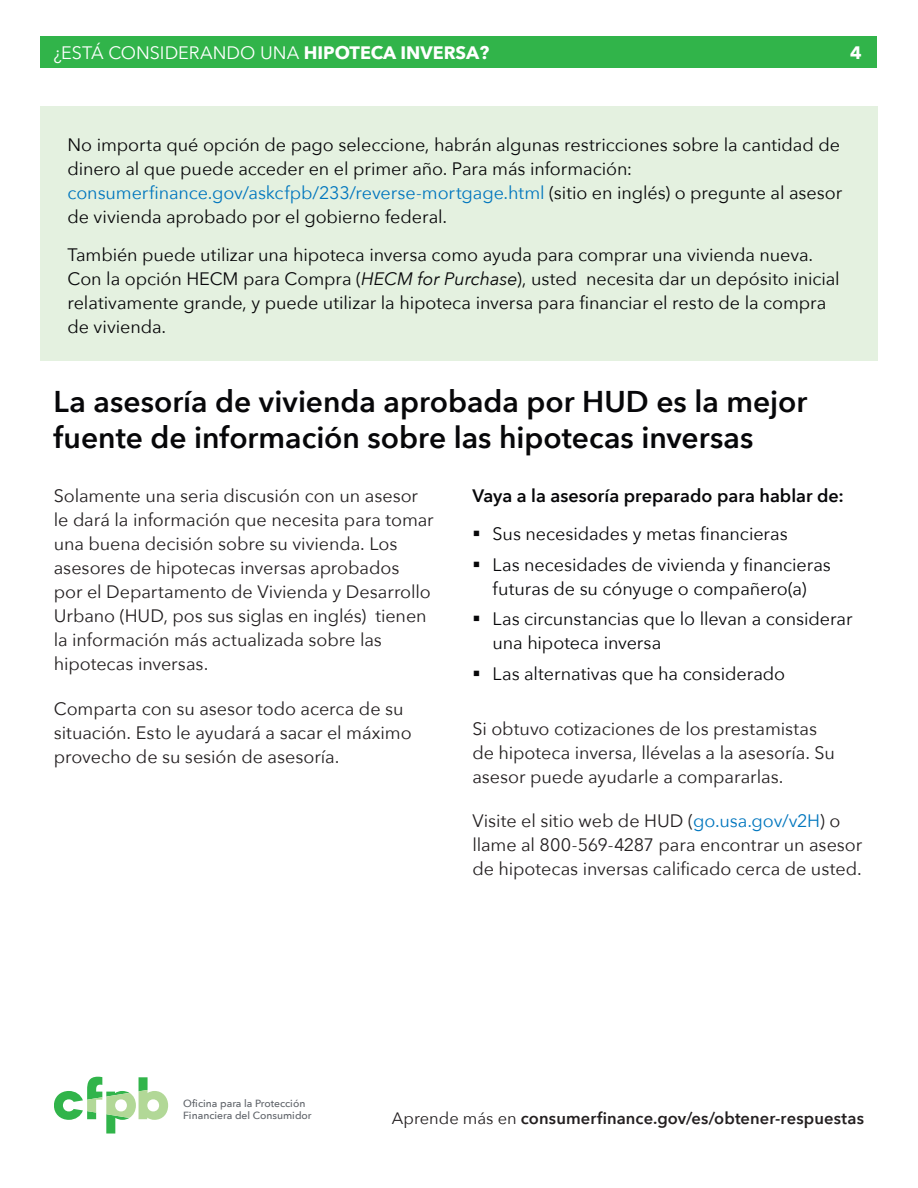
<style>
.page{position:relative;width:918px;height:1188px;background:#fff}
.page>*{position:absolute;margin:0;border:0;box-sizing:border-box;transform-origin:0 0}
.header_2{font:600 30px/36px "Avenir Next";color:#070709}
.paragraph{font:18px/24px "Avenir Next";letter-spacing:-.005em;color:#070709}
.questions{font:18px/24px "Avenir Next";letter-spacing:-.005em;color:#231f20}
.header_3{font:600 18px "Avenir Next";color:#070709}
.t1{font:18px "Avenir Next";color:#fff}
.t2{font:700 18px "Avenir Next";color:#fff}
.t3{font:600 16.5px "Avenir Next";letter-spacing:.005em;color:#231f20}
.t4{font:500 10.35px/12.5px "Avenir Next";color:#5f6369}
.s1{font-weight:700}
.s2{color:#0076be}
.s3{font-style:italic}
.s4{font-weight:400}
</style>
<div class="page">
<svg style="left:54px;top:1077px;width:114px;height:57px"></svg>
<div style="left:40px;top:36px;width:838px;height:32px;background:#31b44a"></div>
<div style="left:40px;top:106px;width:837px;height:254px;background:#e4f1e0"></div>
<p class="t1" style="left:54px;top:41px;width:437px">¿ESTÁ CONSIDERANDO UNA <span class="s1">HIPOTECA INVERSA?</span></p>
<p class="t2" style="left:850px;top:41px;width:13px">4</p>
<p class="paragraph" style="left:67px;top:133px;width:776px">No importa qué opción de pago seleccione, habrán algunas restricciones sobre la cantidad de dinero al que puede acceder en el primer año. Para más información: <span class="s2">consumerfinance.gov/askcfpb/233/reverse-mortgage.html</span> (sitio en inglés) o pregunte al asesor de vivienda aprobado por el gobierno federal.</p>
<p class="paragraph" style="left:67px;top:243px;width:774px">También puede utilizar una hipoteca inversa como ayuda para comprar una vivienda nueva.<br>Con la opción HECM para Compra (<span class="s3">HECM for Purchase</span>), usted necesita dar un depósito inicial relativamente grande, y puede utilizar la hipoteca inversa para financiar el resto de la compra de vivienda.</p>
<p class="header_2" style="left:54px;top:384px;width:755px">La asesoría de vivienda aprobada por HUD es la mejor fuente de información sobre las hipotecas inversas</p>
<p class="questions" style="left:54px;top:484px;width:381px">Solamente una seria discusión con un asesor le dará la información que necesita para tomar una buena decisión sobre su vivienda. Los asesores de hipotecas inversas aprobados<br>por el Departamento de Vivienda y Desarrollo Urbano (HUD, pos sus siglas en inglés) tienen la información más actualizada sobre las hipotecas inversas.</p>
<p class="questions" style="left:54px;top:696px;width:359px">Comparta con su asesor todo acerca de su situación. Esto le ayudará a sacar el máximo provecho de su sesión de asesoría.</p>
<p class="header_3" style="left:472px;top:485px;width:373px">Vaya a la asesoría preparado para hablar de:</p>
<p class="paragraph" style="left:472px;top:522px;width:317px">▪ Sus necesidades y metas financieras</p>
<p class="paragraph" style="left:472px;top:552px;width:360px;text-align:center">▪ Las necesidades de vivienda y financieras futuras de su cónyuge o compañero(a)</p>
<p class="paragraph" style="left:493px;top:607px;width:361px;text-indent:-20px">▪ Las circunstancias que lo llevan a considerar una hipoteca inversa</p>
<p class="paragraph" style="left:472px;top:662px;width:314px">▪ Las alternativas que ha considerado</p>
<p class="questions" style="left:472px;top:717px;width:364px">Si obtuvo cotizaciones de los prestamistas de hipoteca inversa, llévelas a la asesoría. Su asesor puede ayudarle a compararlas.</p>
<p class="questions" style="left:472px;top:809px;width:391px">Visite el sitio web de HUD (<span class="s2">go.usa.gov/v2H</span>) o llame al 800-569-4287 para encontrar un asesor de hipotecas inversas calificado cerca de usted.</p>
<p class="t4" style="left:183px;top:1097px;width:130px">Oficina para la Protección<br>Financiera del Consumidor</p>
<p class="t3" style="left:392px;top:1108px;width:474px"><span class="s4">Aprende más en</span> consumerfinance.gov/es/obtener-respuestas</p>
</div>
